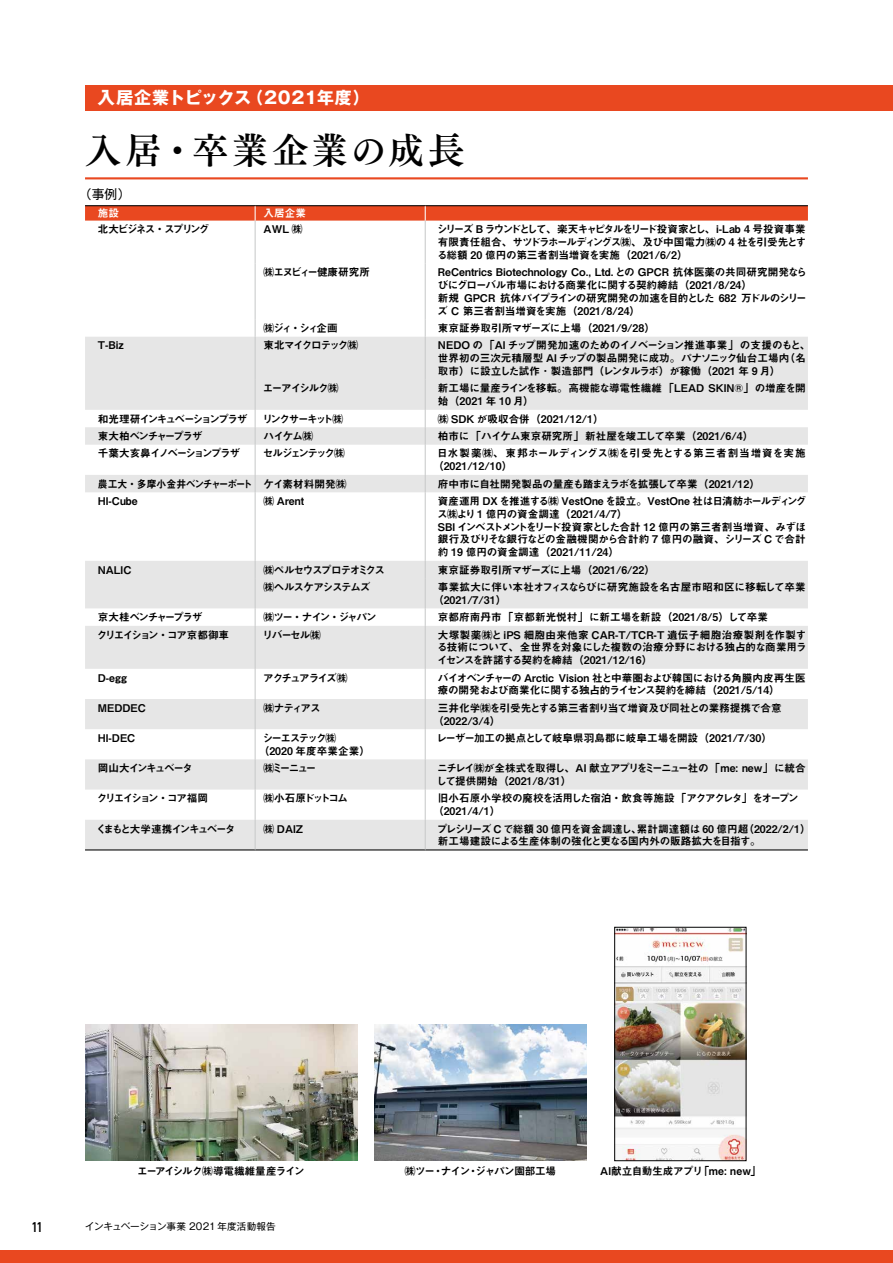
<style>
.page{position:relative;width:893px;height:1263px;background:#fff}
.page>*{position:absolute;margin:0;border:0;box-sizing:border-box;transform-origin:0 0}
.t1{font:36.15px "Tsuku Min Pro B";letter-spacing:.105em;color:#000}
.t2{font:700 16.95px "Gothic MB101 Pr 6 N";color:#fff}
.t3{font:700 condensed 13.8px "DIN Pro";color:#000}
.t4{font:12.75px "Gothic MB101 Pr 6 N";color:#000}
.t5{font:10.65px/12.8px "Midashi Go Pro MB31";color:#000}
.t6{font:10.65px/12.8px "Midashi Go Pro MB31";letter-spacing:-.025em;color:#000}
.t7{font:10.65px "Midashi Go Pro MB31";letter-spacing:-.15em;color:#000}
.t8{font:10.65px "Midashi Go Pro MB31";letter-spacing:-.13em;color:#000}
.t9{font:10.65px "Midashi Go Pro MB31";letter-spacing:-.025em;color:#000;scale:.93 1}
.t10{font:10.65px "Midashi Go Pro MB31";letter-spacing:-.125em;color:#000}
.t11{font:10.65px "Midashi Go Pro MB31";letter-spacing:-.16em;color:#000}
.t12{font:10.65px "Midashi Go Pro MB31";letter-spacing:-.185em;color:#000}
.t13{font:10.65px "Midashi Go Pro MB31";letter-spacing:-.005em;color:#000}
.t14{font:10.65px "Midashi Go Pro MB31";letter-spacing:-.1em;color:#000}
.t15{font:10.65px "Midashi Go Pro MB31";letter-spacing:-.075em;color:#000}
.t16{font:10.65px "Midashi Go Pro MB31";letter-spacing:-.145em;color:#000}
.t17{font:10.65px "Midashi Go Pro MB31";letter-spacing:-.14em;color:#000}
.t18{font:10.65px "Midashi Go Pro MB31";letter-spacing:-.095em;color:#000}
.t19{font:10.65px "Midashi Go Pro MB31";letter-spacing:-.105em;color:#000}
.t20{font:10.65px "Midashi Go Pro MB31";letter-spacing:-.135em;color:#000}
.t21{font:10.65px "Midashi Go Pro MB31";letter-spacing:-.18em;color:#000}
.t22{font:10.65px "Midashi Go Pro MB31";letter-spacing:-.155em;color:#000}
.t23{font:10.65px "Midashi Go Pro MB31";color:#fff}
.t24{font:9.6px "Gothic MB101 Pr 6 N";letter-spacing:-.02em;color:#000}
</style>
<div class="page">
<div style="left:0;top:1250px;width:893px;height:13px;background:#e94820"></div>
<div style="left:85px;top:85px;width:808px;height:26px;background:#e94820"></div>
<hr style="left:85px;top:177px;width:723px;height:2px;background:#e94820">
<svg style="left:85px;top:337px;width:723px;height:512px;fill:#e6e6e6"></svg>
<hr style="left:85px;top:205px;width:170px;height:1px;background:#000">
<hr style="left:255px;top:205px;width:170px;height:1px;background:#000">
<hr style="left:425px;top:205px;width:383px;height:1px;background:#000">
<hr style="left:85px;top:849px;width:170px;height:1px;background:#000">
<hr style="left:255px;top:849px;width:170px;height:1px;background:#000">
<hr style="left:425px;top:849px;width:383px;height:1px;background:#000">
<svg style="left:85px;top:206px;width:723px;height:15px"></svg>
<hr style="left:255px;top:221px;width:1px;height:43px;background:#c9caca">
<hr style="left:425px;top:221px;width:1px;height:43px;background:#c9caca">
<svg style="left:255px;top:319px;width:1px;height:18px"></svg>
<svg style="left:425px;top:319px;width:1px;height:18px"></svg>
<hr style="left:255px;top:264px;width:1px;height:55px;background:#c9caca">
<hr style="left:425px;top:264px;width:1px;height:55px;background:#c9caca">
<hr style="left:255px;top:337px;width:1px;height:43px;background:#c9caca">
<hr style="left:425px;top:337px;width:1px;height:43px;background:#c9caca">
<hr style="left:255px;top:445px;width:1px;height:30px;background:#c9caca">
<hr style="left:425px;top:445px;width:1px;height:30px;background:#c9caca">
<hr style="left:255px;top:380px;width:1px;height:30px;background:#c9caca">
<hr style="left:425px;top:380px;width:1px;height:30px;background:#c9caca">
<svg style="left:255px;top:410px;width:1px;height:35px"></svg>
<svg style="left:425px;top:410px;width:1px;height:35px"></svg>
<svg style="left:255px;top:475px;width:1px;height:17px"></svg>
<svg style="left:425px;top:475px;width:1px;height:17px"></svg>
<hr style="left:255px;top:492px;width:1px;height:69px;background:#c9caca">
<hr style="left:425px;top:492px;width:1px;height:69px;background:#c9caca">
<svg style="left:255px;top:561px;width:1px;height:17px"></svg>
<svg style="left:425px;top:561px;width:1px;height:17px"></svg>
<hr style="left:255px;top:578px;width:1px;height:30px;background:#c9caca">
<hr style="left:425px;top:578px;width:1px;height:30px;background:#c9caca">
<svg style="left:255px;top:608px;width:1px;height:18px"></svg>
<svg style="left:425px;top:608px;width:1px;height:18px"></svg>
<hr style="left:255px;top:626px;width:1px;height:43px;background:#c9caca">
<hr style="left:425px;top:626px;width:1px;height:43px;background:#c9caca">
<hr style="left:255px;top:669px;width:1px;height:30px;background:#c9caca">
<hr style="left:425px;top:669px;width:1px;height:30px;background:#c9caca">
<hr style="left:255px;top:699px;width:1px;height:30px;background:#c9caca">
<hr style="left:425px;top:699px;width:1px;height:30px;background:#c9caca">
<hr style="left:255px;top:729px;width:1px;height:30px;background:#c9caca">
<hr style="left:425px;top:729px;width:1px;height:30px;background:#c9caca">
<hr style="left:255px;top:759px;width:1px;height:30px;background:#c9caca">
<hr style="left:425px;top:759px;width:1px;height:30px;background:#c9caca">
<hr style="left:255px;top:789px;width:1px;height:31px;background:#c9caca">
<hr style="left:425px;top:789px;width:1px;height:31px;background:#c9caca">
<svg style="left:255px;top:820px;width:1px;height:29px"></svg>
<svg style="left:425px;top:820px;width:1px;height:29px"></svg>
<img style="left:85px;top:1025px;width:272px;height:136px">
<img style="left:374px;top:1025px;width:213px;height:136px">
<img style="left:616px;top:929px;width:128px;height:230px">
<div style="left:614px;top:927px;width:132px;height:234px;border:1px solid #000"></div>
<h2 class="t2" style="left:98px;top:84px;width:274px">入居企業トピックス（2021年度）</h2>
<h1 class="t1" style="left:85px;top:122px;width:381px">入居・卒業企業の成長</h1>
<p class="t4" style="left:79px;top:183px;width:53px">（事例）</p>
<p class="t23" style="left:98px;top:205px;width:23px">施設</p>
<p class="t23" style="left:264px;top:205px;width:44px">入居企業</p>
<p class="t11" style="left:98px;top:221px;width:113px">北大ビジネス・スプリング</p>
<p class="t6" style="left:264px;top:222px;width:40px">AWL ㈱</p>
<p class="t6" style="left:437px;top:222px;width:371px;text-align:justify">シリーズ B ラウンドとして、楽天キャピタルをリード投資家とし、i-Lab 4 号投資事業有限責任組合、サツドラホールディングス㈱、及び中国電力㈱の 4 社を引受先とする総額 20 億円の第三者割当増資を実施（2021/6/2）</p>
<p class="t18" style="left:264px;top:264px;width:108px">㈱エヌビィー健康研究所</p>
<p class="t5" style="left:437px;top:265px;width:371px">ReCentrics Biotechnology Co., Ltd.との GPCR 抗体医薬の共同研究開発ならびにグローバル市場における商業化に関する契約締結（2021/8/24）<br>新規 GPCR 抗体パイプラインの研究開発の加速を目的とした 682 万ドルのシリーズ C 第三者割当増資を実施（2021/8/24）</p>
<p class="t6" style="left:264px;top:320px;width:76px">㈱ジィ・シィ企画</p>
<p class="t5" style="left:438px;top:320px;width:219px">東京証券取引所マザーズに上場（2021/9/28）</p>
<p class="t6" style="left:98px;top:338px;width:27px">T-Biz</p>
<p class="t20" style="left:264px;top:337px;width:96px">東北マイクロテック㈱</p>
<p class="t5" style="left:438px;top:338px;width:374px">NEDO の「AI チップ開発加速のためのイノベーション推進事業」の支援のもと、世界初の三次元積層型 AI チップの製品開発に成功。パナソニック仙台工場内（名取市）に設立した試作･製造部門（レンタルラボ）が稼働（2021 年 9 月）</p>
<p class="t10" style="left:263px;top:380px;width:77px">エーアイシルク㈱</p>
<p class="t5" style="left:438px;top:381px;width:369px">新工場に量産ラインを移転。高機能な導電性繊維「LEAD SKIN®」の増産を開始（2021 年 10 月）</p>
<p class="t7" style="left:98px;top:410px;width:151px">和光理研インキュベーションプラザ</p>
<p class="t21" style="left:262px;top:410px;width:82px">リンクサーキット㈱</p>
<p class="t5" style="left:438px;top:411px;width:167px">㈱ SDK が吸収合併（2021/12/1）</p>
<p class="t8" style="left:98px;top:427px;width:106px">東大柏ベンチャープラザ</p>
<p class="t6" style="left:264px;top:428px;width:51px">ハイケム㈱</p>
<p class="t5" style="left:438px;top:428px;width:317px">柏市に「ハイケム東京研究所」新社屋を竣工して卒業（2021/6/4）</p>
<p class="t10" style="left:98px;top:445px;width:144px">千葉大亥鼻イノベーションプラザ</p>
<p class="t12" style="left:263px;top:445px;width:83px">セルジェンテック㈱</p>
<p class="t5" style="left:433px;top:446px;width:374px;text-indent:4px">日水製薬㈱、東邦ホールディングス㈱を引受先とする第三者割当増資を実施（2021/12/10）</p>
<p class="t9" style="left:98px;top:475px;width:269px">農工大・多摩小金井ベンチャーポート ケイ素材料開発㈱</p>
<p class="t6" style="left:438px;top:476px;width:324px">府中市に自社開発製品の量産も踏まえラボを拡張して卒業（2021/12）</p>
<p class="t6" style="left:98px;top:493px;width:41px">HI-Cube</p>
<p class="t6" style="left:264px;top:493px;width:42px">㈱ Arent</p>
<p class="t5" style="left:437px;top:493px;width:371px">資産運用 DXを推進する㈱ VestOneを設立。VestOne 社は日清紡ホールディングス㈱より1 億円の資金調達（2021/4/7）<br>SBI インベストメントをリード投資家とした合計 12 億円の第三者割当増資、みずほ銀行及びりそな銀行などの金融機関から合計約 7 億円の融資、シリーズ C で合計約 19 億円の資金調達（2021/11/24）</p>
<p class="t6" style="left:98px;top:562px;width:35px">NALIC</p>
<p class="t8" style="left:264px;top:561px;width:123px">㈱ペルセウスプロテオミクス</p>
<p class="t5" style="left:438px;top:562px;width:219px">東京証券取引所マザーズに上場（2021/6/22）</p>
<p class="t19" style="left:264px;top:578px;width:108px">㈱ヘルスケアシステムズ</p>
<p class="t6" style="left:433px;top:579px;width:374px;text-indent:5px">事業拡大に伴い本社オフィスならびに研究施設を名古屋市昭和区に移転して卒業（2021/7/31）</p>
<p class="t8" style="left:98px;top:609px;width:106px">京大桂ベンチャープラザ</p>
<p class="t17" style="left:264px;top:609px;width:115px">㈱ツー・ナイン・ジャパン</p>
<p class="t5" style="left:438px;top:609px;width:332px">京都府南丹市「京都新光悦村」に新工場を新設（2021/8/5）して卒業</p>
<p class="t16" style="left:97px;top:626px;width:134px">クリエイション・コア京都御車</p>
<p class="t6" style="left:262px;top:627px;width:60px">リバーセル㈱</p>
<p class="t6" style="left:437px;top:627px;width:371px;text-align:justify">大塚製薬㈱とiPS 細胞由来他家 CAR-T/TCR-T 遺伝子細胞治療製剤を作製する技術について、全世界を対象にした複数の治療分野における独占的な商業用ライセンスを許諾する契約を締結（2021/12/16）</p>
<p class="t6" style="left:98px;top:670px;width:31px">D-egg</p>
<p class="t11" style="left:263px;top:669px;width:86px">アクチュアライズ㈱</p>
<p class="t6" style="left:438px;top:670px;width:369px">バイオベンチャーの Arctic Vision 社と中華圏および韓国における角膜内皮再生医療の開発および商業化に関する独占的ライセンス契約を締結（2021/5/14）</p>
<p class="t6" style="left:98px;top:700px;width:50px">MEDDEC</p>
<p class="t6" style="left:264px;top:700px;width:59px">㈱ナティアス</p>
<p class="t6" style="left:433px;top:700px;width:350px;text-indent:5px">三井化学㈱を引受先とする第三者割り当て増資及び同社との業務提携で合意（2022/3/4）</p>
<p class="t6" style="left:98px;top:730px;width:39px">HI-DEC</p>
<p class="t5" style="left:259px;top:730px;width:113px;text-indent:4px">シーエステック㈱（2020 年度卒業企業）</p>
<p class="t5" style="left:437px;top:730px;width:337px">レーザー加工の拠点として岐阜県羽島郡に岐阜工場を開設（2021/7/30）</p>
<p class="t7" style="left:98px;top:760px;width:96px">岡山大インキュベータ</p>
<p class="t6" style="left:264px;top:760px;width:54px">㈱ミーニュー</p>
<p class="t6" style="left:436px;top:760px;width:371px">ニチレイ㈱が全株式を取得し、AI 献立アプリをミーニュー社の「me: new」に統合して提供開始（2021/8/31）</p>
<p class="t12" style="left:97px;top:790px;width:113px">クリエイション・コア福岡</p>
<p class="t22" style="left:264px;top:790px;width:86px">㈱小石原ドットコム</p>
<p class="t6" style="left:433px;top:791px;width:367px;text-indent:5px">旧小石原小学校の廃校を活用した宿泊・飲食等施設「アクアクレタ」をオープン（2021/4/1）</p>
<p class="t7" style="left:96px;top:820px;width:141px">くまもと大学連携インキュベータ</p>
<p class="t6" style="left:264px;top:821px;width:41px">㈱ DAIZ</p>
<p class="t5" style="left:437px;top:821px;width:375px">プレシリーズ Cで総額 30 億円を資金調達し、累計調達額は 60 億円超（2022/2/1）新工場建設による生産体制の強化と更なる国内外の販路拡大を目指す。</p>
<p class="t14" style="left:137px;top:1162px;width:169px">エーアイシルク㈱導電繊維量産ライン</p>
<p class="t15" style="left:405px;top:1162px;width:153px">㈱ツー・ナイン・ジャパン園部工場</p>
<p class="t13" style="left:600px;top:1162px;width:162px">AI献立自動生成アプリ「me: new」</p>
<p class="t3" style="left:32px;top:1217px;width:12px">11</p>
<p class="t24" style="left:85px;top:1218px;width:192px">インキュベーション事業 2021 年度活動報告</p>
</div>
